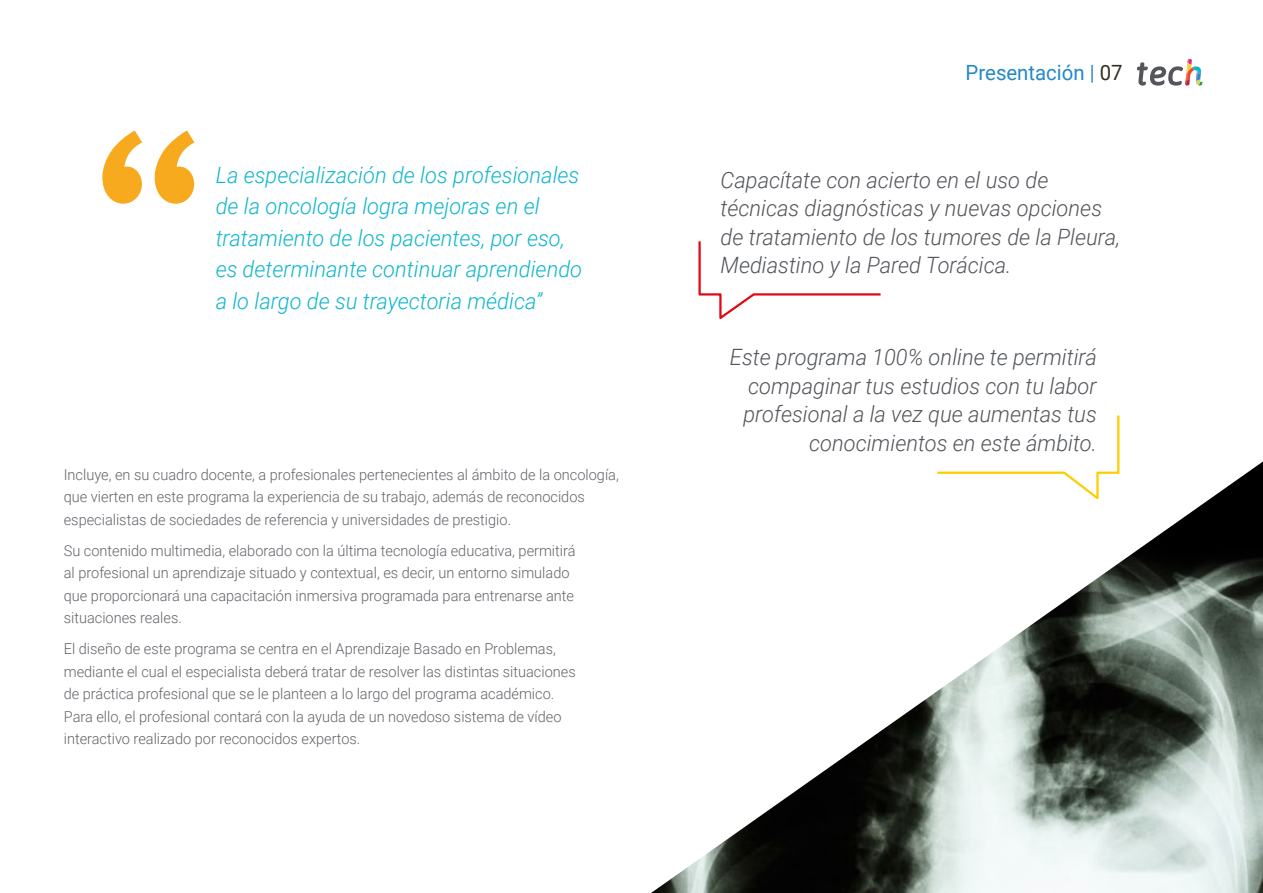
<style>
.page{position:relative;width:1263px;height:893px;background:#fff}
.page>*{position:absolute;margin:0;border:0;box-sizing:border-box;transform-origin:0 0}
.t1{font:italic 300 22.5px/28.5px "Roboto";color:#52555b;text-align:right}
.t2{font:italic 300 22.5px/31.5px "Roboto";color:#0fb6cf}
.t3{font:21px "Roboto";color:#2488c9}
.t4{font:300 15px/22.5px "Roboto";color:#61646a}
.s1{color:#312e20}
</style>
<div class="page">
<svg style="left:102px;top:130px;width:92px;height:74px"></svg>
<img style="left:651px;top:461px;width:612px;height:432px">
<svg style="left:1137px;top:59px;width:65px;height:27px"></svg>
<svg style="left:935px;top:415px;width:185px;height:88px"></svg>
<svg style="left:698px;top:241px;width:183px;height:78px"></svg>
<h1 class="t2" style="left:216px;top:158px;width:368px">La especialización de los profesionales de la oncología logra mejoras en el tratamiento de los pacientes, por eso, es determinante continuar aprendiendo a lo largo de su trayectoria médica”</h1>
<p class="t4" style="left:64px;top:463px;width:556px">Incluye, en su cuadro docente, a profesionales pertenecientes al ámbito de la oncología, que vierten en este programa la experiencia de su trabajo, además de reconocidos especialistas de sociedades de referencia y universidades de prestigio.</p>
<p class="t4" style="left:64px;top:539px;width:513px">Su contenido multimedia, elaborado con la última tecnología educativa, permitirá al profesional un aprendizaje situado y contextual, es decir, un entorno simulado que proporcionará una capacitación inmersiva programada para entrenarse ante situaciones reales.</p>
<p class="t4" style="left:64px;top:637px;width:513px">El diseño de este programa se centra en el Aprendizaje Basado en Problemas, mediante el cual el especialista deberá tratar de resolver las distintas situaciones de práctica profesional que se le planteen a lo largo del programa académico.<br>Para ello, el profesional contará con la ayuda de un novedoso sistema de vídeo interactivo realizado por reconocidos expertos.</p>
<h2 class="t3" style="left:966px;top:57px;width:159px">Presentación | <span class="s1">07</span></h2>
<h1 class="t1" style="left:720px;top:165px;width:401px;text-align:left">Capacítate con acierto en el uso de técnicas diagnósticas y nuevas opciones de tratamiento de los tumores de la Pleura, Mediastino y la Pared Torácica.</h1>
<h1 class="t1" style="left:730px;top:342px;width:368px">Este programa 100% online te permitirá compaginar tus estudios con tu labor profesional a la vez que aumentas tus conocimientos en este ámbito.</h1>
</div>
